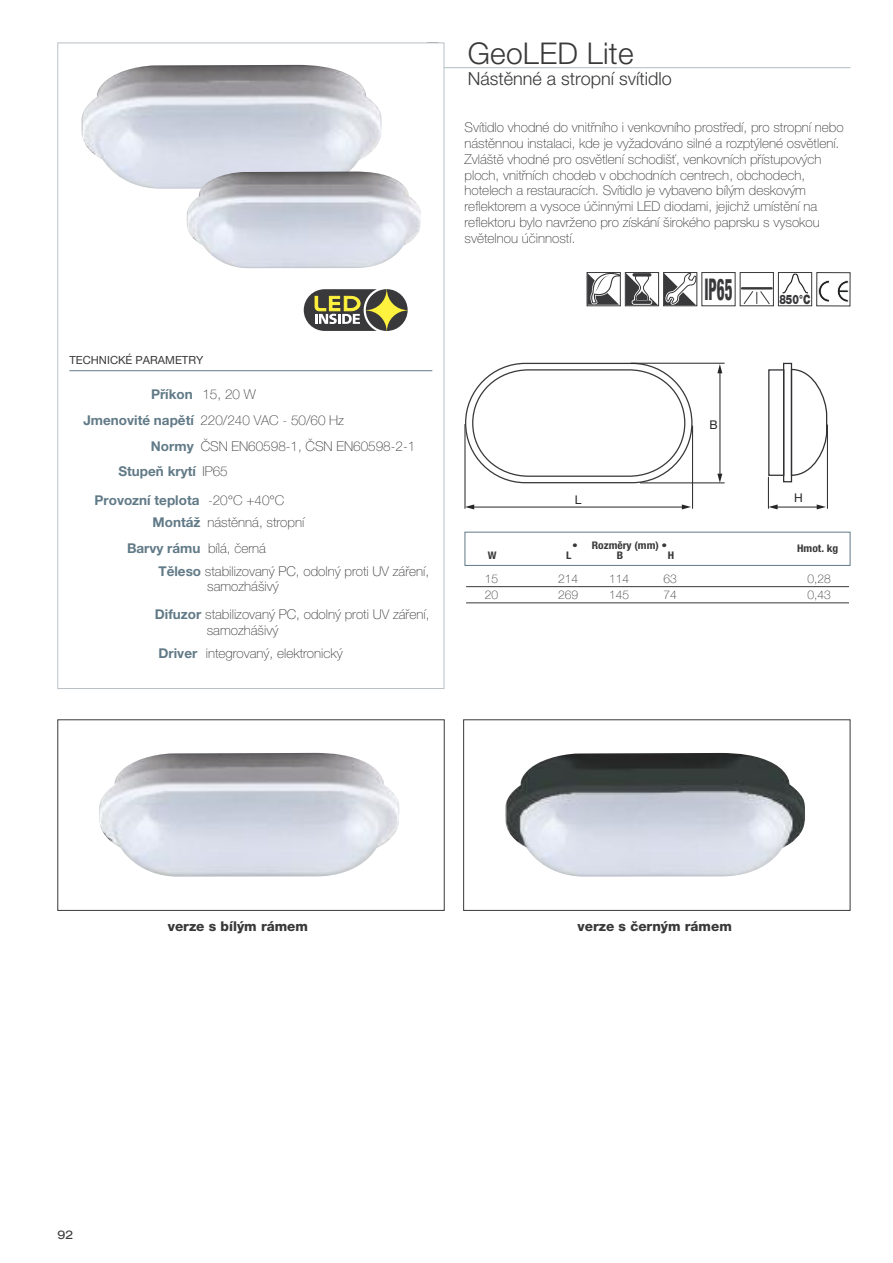
<style>
.page{position:relative;width:893px;height:1263px;background:#fff}
.page>*{position:absolute;margin:0;border:0;box-sizing:border-box;transform-origin:0 0}
.t1{font:300 30px "Helvetica Neue";letter-spacing:.01em;color:#39383a}
.t2{font:800 condensed 30px "Helvetica Neue";color:#39383a;scale:.5 1}
.t3{font:300 18px "Helvetica Neue LT Pro";color:#39383a}
.t4{font:100 13.5px/15.8px "Helvetica Neue LT Pro";color:#39383a}
.t5{font:700 13.5px/22px "Helvetica Neue LT Pro";color:#617a87}
.t6{font:100 13.5px "Helvetica Neue";color:#39383a}
.t7{font:800 13.5px "Helvetica Neue LT Pro";color:#39383a}
.t8{font:900 13.05px "Helvetica Neue";color:#39383a;scale:.76 1}
.t9{font:100 12px "Helvetica Neue";color:#39383a}
.t10{font:12px "Helvetica Neue";color:#262527}
.t11{font:expanded 12px "Helvetica Neue";color:#39383a}
.t12{font:11.25px "Helvetica Neue LT Pro";color:#39383a}
.t13{font:700 condensed 10.5px "Helvetica Neue LT Pro";color:#39383a;scale:1.1 1}
.t14{font:700 condensed 10.5px "Helvetica Neue";color:#39383a;scale:1.1 1}
.s1{font-family:"Helvetica Neue";font-weight:100;color:#39383a}
.s2{font-family:"Helvetica Neue LT Pro";font-weight:700;color:#617a87}
.s3{font-weight:700;color:#617a87}
.s4{font-family:"Helvetica Neue"}
.s5{font-weight:100;color:#39383a}
</style>
<div class="page">
<hr style="left:425px;top:67px;width:425px;height:1px;background:#b0bdc3">
<img style="left:82px;top:65px;width:300px;height:124px">
<svg style="left:818px;top:280px;width:12px;height:22px"></svg>
<svg style="left:837px;top:280px;width:11px;height:22px"></svg>
<div style="left:816px;top:272px;width:34px;height:34px;border:1px solid #39383a"></div>
<hr style="left:69px;top:370px;width:363px;height:1px;background:#617a87">
<svg style="left:782px;top:274px;width:26px;height:19px"></svg>
<div style="left:778px;top:272px;width:34px;height:34px;border:1px solid #39383a"></div>
<hr style="left:466px;top:586px;width:383px;height:1px;background:#39383a">
<hr style="left:466px;top:602px;width:383px;height:1px;background:#39383a">
<div style="left:465px;top:532px;width:385px;height:34px;border:1px solid #617a87"></div>
<hr style="left:472px;top:507px;width:211px;height:1px;background:#262527">
<svg style="left:465px;top:504px;width:9px;height:5px"></svg>
<svg style="left:682px;top:504px;width:9px;height:5px"></svg>
<hr style="left:692px;top:426px;width:1px;height:82px;background:#262527">
<hr style="left:465px;top:424px;width:1px;height:84px;background:#262527">
<hr style="left:776px;top:507px;width:42px;height:1px;background:#262527">
<svg style="left:768px;top:504px;width:10px;height:5px"></svg>
<svg style="left:817px;top:504px;width:9px;height:5px"></svg>
<hr style="left:827px;top:425px;width:1px;height:83px;background:#262527">
<hr style="left:768px;top:477px;width:1px;height:31px;background:#262527">
<svg style="left:471px;top:369px;width:215px;height:108px"></svg>
<div style="left:465px;top:363px;width:227px;height:120px;border:1px solid #39383a;border-radius:60px"></div>
<svg style="left:768px;top:363px;width:60px;height:120px"></svg>
<hr style="left:719px;top:372px;width:1px;height:103px;background:#262527">
<svg style="left:717px;top:474px;width:5px;height:8px"></svg>
<svg style="left:717px;top:364px;width:5px;height:9px"></svg>
<hr style="left:631px;top:363px;width:93px;height:1px;background:#262527">
<hr style="left:640px;top:482px;width:84px;height:1px;background:#262527">
<hr style="left:742px;top:287px;width:29px;height:3px;background:#39383a">
<svg style="left:743px;top:291px;width:27px;height:13px"></svg>
<div style="left:740px;top:272px;width:34px;height:34px;border:1px solid #39383a"></div>
<img style="left:187px;top:172px;width:234px;height:96px">
<img style="left:99px;top:753px;width:300px;height:124px">
<div style="left:57px;top:719px;width:388px;height:192px;border:1px solid #39383a"></div>
<img style="left:505px;top:753px;width:300px;height:123px">
<div style="left:463px;top:719px;width:387px;height:192px;border:1px solid #39383a"></div>
<svg style="left:304px;top:289px;width:104px;height:42px;background:#807d5f"></svg>
<svg style="left:589px;top:274px;width:30px;height:30px"></svg>
<div style="left:587px;top:272px;width:34px;height:34px;border:1px solid #39383a"></div>
<svg style="left:627px;top:274px;width:30px;height:30px"></svg>
<div style="left:632px;top:300px;width:19px;height:4px;border:2px solid #39383a"></div>
<div style="left:625px;top:272px;width:34px;height:34px;border:1px solid #39383a"></div>
<svg style="left:665px;top:274px;width:30px;height:30px"></svg>
<div style="left:663px;top:272px;width:34px;height:34px;border:1px solid #39383a"></div>
<h1 class="t1" style="left:425px;top:42px;width:210px">P GeoLED Lite</h1>
<h2 class="t3" style="left:468px;top:68px;width:206px">Nástěnné a stropní svítidlo</h2>
<p class="t4" style="left:465px;top:120px;width:381px">Svítidlo vhodné do vnitřního i venkovního prostředí, pro stropní nebo nástěnnou instalaci, kde je vyžadováno silné a rozptýlené osvětlení.<br>Zvláště vhodné pro osvětlení schodišť, venkovních přístupových ploch, vnitřních chodeb v obchodních centrech, obchodech, hotelech a restauracích. Svítidlo je vybaveno bílým deskovým reflektorem a vysoce účinnými LED diodami, jejichž umístění na reflektoru bylo navrženo pro získání širokého paprsku s vysokou světelnou účinností.</p>
<p class="t12" style="left:69px;top:353px;width:135px">TECHNICKÉ PARAMETRY</p>
<p class="t5" style="left:151px;top:383px;width:106px">Příkon <span class="s1">15, 20 W</span></p>
<p class="t6" style="left:83px;top:412px;width:262px"><span class="s2">Jmenovité napětí</span> 220/240 VAC - 50/60 Hz</p>
<p class="t4" style="left:118px;top:433px;width:298px;line-height:25.5px;text-indent:32px"><span class="s3">Normy</span> ČSN EN60598-1, ČSN EN60598-2-1<br><span class="s3">Stupeň krytí</span> <span class="s4">IP65</span></p>
<p class="t5" style="left:153px;top:489px;width:153px;text-indent:-58px">Provozní teplota <span class="s1">-20°C +40°C<br></span>Montáž <span class="s5">nástěnná, stropní</span></p>
<p class="t4" style="left:158px;top:536px;width:272px;line-height:23.4px;text-indent:-31px"><span class="s3">Barvy rámu</span> bílá, černá<br><span class="s3">Těleso</span> stabilizovaný PC, odolný proti UV záření,</p>
<p class="t4" style="left:155px;top:572px;width:276px;line-height:27.9px;text-indent:52px">samozhášivý<br><span class="s3">Difuzor</span> stabilizovaný PC, odolný proti UV záření,</p>
<p class="t4" style="left:159px;top:619px;width:186px;line-height:22.8px;text-indent:48px">samozhášivý<br><span class="s3">Driver</span> integrovaný, elektronický</p>
<h1 class="t2" style="left:704px;top:279px;width:58px">IP65</h1>
<p class="t10" style="left:709px;top:420px;width:10px">B</p>
<p class="t8" style="left:779px;top:295px;width:42px">850°C</p>
<p class="t14" style="left:488px;top:552px;width:9px">W</p>
<p class="t10" style="left:575px;top:495px;width:8px">L</p>
<p class="t10" style="left:794px;top:493px;width:10px">H</p>
<p class="t13" style="left:572px;top:539px;width:88px"><span class="s4">•</span> Rozměry <span class="s4">(mm) •</span></p>
<p class="t14" style="left:566px;top:552px;width:6px">L</p>
<p class="t14" style="left:617px;top:552px;width:7px">B</p>
<p class="t14" style="left:668px;top:552px;width:7px">H</p>
<p class="t13" style="left:797px;top:543px;width:39px">Hmot. kg</p>
<p class="t9" style="left:485px;top:571px;width:15px">15</p>
<p class="t9" style="left:558px;top:571px;width:22px">214</p>
<p class="t9" style="left:609px;top:571px;width:22px">114</p>
<p class="t9" style="left:663px;top:571px;width:15px">63</p>
<p class="t9" style="left:807px;top:571px;width:25px">0,28</p>
<p class="t9" style="left:485px;top:587px;width:15px">20</p>
<p class="t9" style="left:558px;top:587px;width:22px">269</p>
<p class="t9" style="left:609px;top:587px;width:22px">145</p>
<p class="t9" style="left:663px;top:587px;width:15px">74</p>
<p class="t9" style="left:807px;top:587px;width:25px">0,43</p>
<p class="t7" style="left:168px;top:918px;width:142px">verze s bílým rámem</p>
<p class="t7" style="left:578px;top:918px;width:156px">verze s černým rámem</p>
<p class="t11" style="left:57px;top:1231px;width:18px">92</p>
</div>
